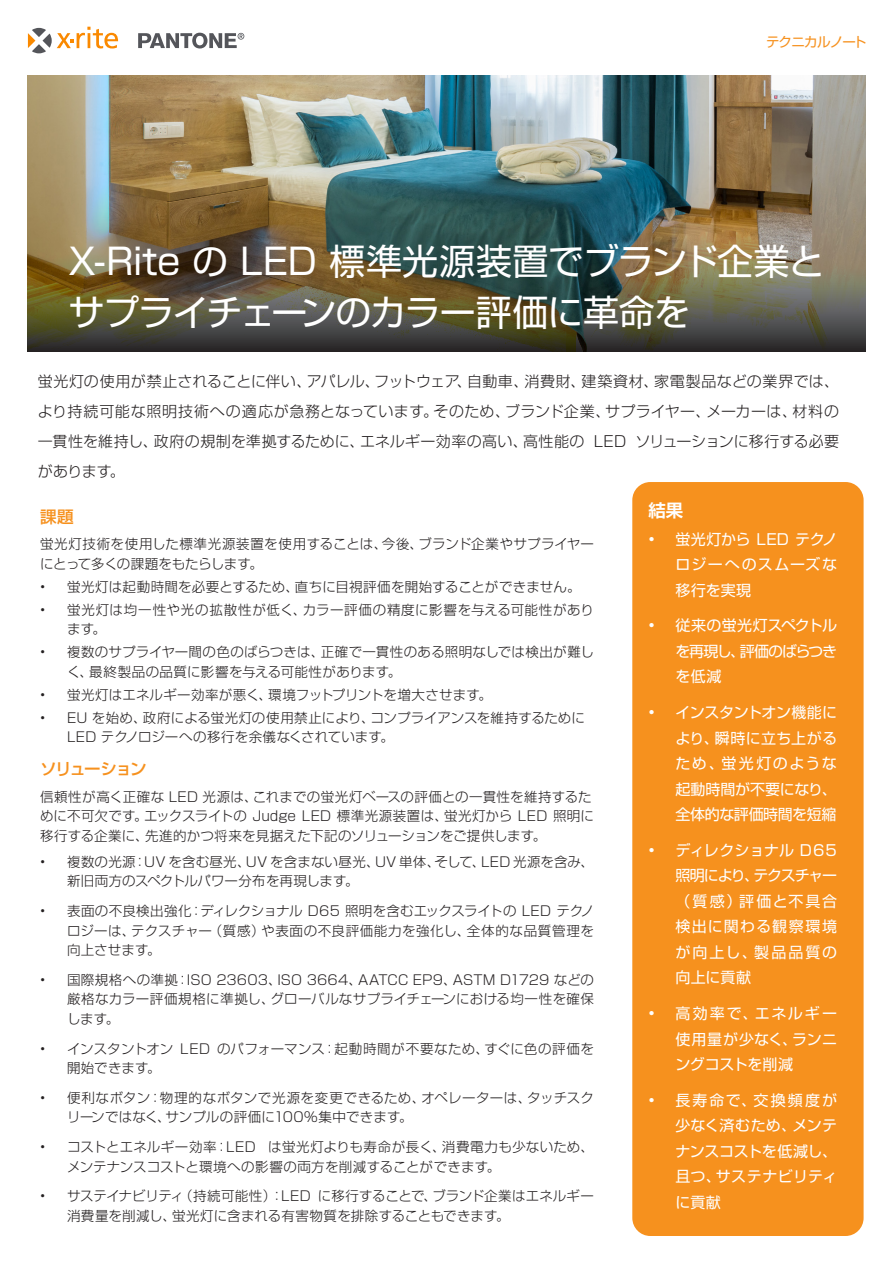
<style>
.page{position:relative;width:893px;height:1263px;background:#fff}
.page>*{position:absolute;margin:0;border:0;box-sizing:border-box;transform-origin:0 0}
.SellSheet-H1__title{font:36px/51px "Shin Go Pro";letter-spacing:-.025em;color:#fff}
.SellSheet-H1__title-2{font:700 17.4px "Shin Go Pro De";color:#fff}
.SellSheet-H1__title-3{font:500 16.5px "Shin Go Pro";letter-spacing:-.085em;color:#f6911e}
.t1{font:15px/25.5px "Shin Go Pro";letter-spacing:.015em;color:#fff;text-align:justify}
.SellSheet-H1__title-4{font:300 15px/30px "Shin Go Pro";letter-spacing:.005em;color:#231f20;text-align:justify}
.SellSheet-H1__title-5{font:300 13.5px/19.5px "Shin Go Pro";letter-spacing:.015em;color:#231f20}
.SellSheet-H1__title-6{font:300 13.5px/19.5px "Shin Go Pro";letter-spacing:.05em;color:#231f20}
.SellSheet-H1__title-7{font:13.5px "Shin Go Pro";letter-spacing:-.065em;color:#f6911e}
</style>
<div class="page">
<img style="left:27px;top:75px;width:839px;height:276px">
<div style="left:632px;top:482px;width:232px;height:754px;background:#f6911e;border-radius:18px"></div>
<svg style="left:138px;top:33px;width:106px;height:16px"></svg>
<svg style="left:28px;top:27px;width:90px;height:26px"></svg>
<img style="left:28px;top:182px;width:838px;height:169px">
<p class="SellSheet-H1__title-7" style="left:766px;top:31px;width:102px">テクニカルノート</p>
<p class="SellSheet-H1__title" style="left:68px;top:231px;width:758px">X-Rite の LED 標準光源装置でブランド企業とサプライチェーンのカラー評価に革命を</p>
<p class="SellSheet-H1__title-4" style="left:38px;top:364px;width:803px">蛍光灯の使用が禁止されることに伴い、アパレル、フットウェア、自動車、消費財、建築資材、家電製品などの業界では、より持続可能な照明技術への適応が急務となっています。そのため、ブランド企業、サプライヤー、メーカーは、材料の一貫性を維持し、政府の規制を準拠するために、エネルギー効率の高い、高性能の LED ソリューションに移行する必要があります。</p>
<p class="SellSheet-H1__title-3" style="left:40px;top:503px;width:35px">課題</p>
<p class="SellSheet-H1__title-5" style="left:40px;top:533px;width:555px">蛍光灯技術を使用した標準光源装置を使用することは、今後、ブランド企業やサプライヤーにとって多くの課題をもたらします。</p>
<p class="SellSheet-H1__title-5" style="left:40px;top:575px;width:542px">• 蛍光灯は起動時間を必要とするため、直ちに目視評価を開始することができません。</p>
<p class="SellSheet-H1__title-6" style="left:67px;top:598px;width:528px;text-indent:-27px">• 蛍光灯は均一性や光の拡散性が低く、カラー評価の精度に影響を与える可能性があります。</p>
<p class="SellSheet-H1__title-5" style="left:67px;top:641px;width:528px;text-indent:-27px">• 複数のサプライヤー間の色のばらつきは、正確で一貫性のある照明なしでは検出が難しく、最終製品の品質に影響を与える可能性があります。</p>
<p class="SellSheet-H1__title-5" style="left:40px;top:683px;width:453px">• 蛍光灯はエネルギー効率が悪く、環境フットプリントを増大させます。</p>
<p class="SellSheet-H1__title-5" style="left:67px;top:706px;width:519px;text-indent:-27px">• EU を始め、政府による蛍光灯の使用禁止により、コンプライアンスを維持するために<br>LED テクノロジーへの移行を余儀なくされています。</p>
<p class="SellSheet-H1__title-3" style="left:40px;top:755px;width:108px">ソリューション</p>
<p class="SellSheet-H1__title-5" style="left:40px;top:785px;width:555px">信頼性が高く正確な LED 光源は、これまでの蛍光灯ベースの評価との一貫性を維持するために不可欠です。エックスライトの Judge LED 標準光源装置は、蛍光灯から LED 照明に移行する企業に、先進的かつ将来を見据えた下記のソリューションをご提供します。</p>
<p class="SellSheet-H1__title-5" style="left:67px;top:850px;width:528px;text-indent:-27px">• 複数の光源：UV を含む昼光、UV を含まない昼光、UV 単体、そして、LED 光源を含み、新旧両方のスペクトルパワー分布を再現します。</p>
<p class="SellSheet-H1__title-5" style="left:67px;top:899px;width:528px;text-align:justify;text-indent:-27px">• 表面の不良検出強化：ディレクショナル D65 照明を含むエックスライトの LED テクノロジーは、テクスチャー（質感）や表面の不良評価能力を強化し、全体的な品質管理を向上させます。</p>
<p class="SellSheet-H1__title-5" style="left:67px;top:968px;width:528px;text-align:justify;text-indent:-27px">• 国際規格への準拠：ISO 23603、ISO 3664、AATCC EP9、ASTM D1729 などの厳格なカラー評価規格に準拠し、グローバルなサプライチェーンにおける均一性を確保します。</p>
<p class="SellSheet-H1__title-5" style="left:67px;top:1037px;width:528px;text-indent:-27px">• インスタントオン LED のパフォーマンス：起動時間が不要なため、すぐに色の評価を開始できます。</p>
<p class="SellSheet-H1__title-5" style="left:67px;top:1086px;width:528px;text-indent:-27px">• 便利なボタン：物理的なボタンで光源を変更できるため、オペレーターは、タッチスクリーンではなく、サンプルの評価に100％集中できます。</p>
<p class="SellSheet-H1__title-5" style="left:67px;top:1135px;width:528px;text-indent:-27px">• コストとエネルギー効率：LED は蛍光灯よりも寿命が長く、消費電力も少ないため、メンテナンスコストと環境への影響の両方を削減することができます。</p>
<p class="SellSheet-H1__title-5" style="left:67px;top:1185px;width:528px;text-indent:-27px">• サステイナビリティ（持続可能性）：LED に移行することで、ブランド企業はエネルギー消費量を削減し、蛍光灯に含まれる有害物質を排除することもできます。</p>
<p class="SellSheet-H1__title-2" style="left:648px;top:496px;width:36px">結果</p>
<p class="t1" style="left:675px;top:524px;width:163px;text-indent:-27px">• 蛍光灯から LED テクノロジーへのスムーズな移行を実現</p>
<p class="t1" style="left:675px;top:611px;width:163px;text-indent:-27px">• 従来の蛍光灯スペクトルを再現し、評価のばらつきを低減</p>
<p class="t1" style="left:675px;top:698px;width:163px;text-indent:-27px">• インスタントオン機能により、瞬時に立ち上がるため、蛍光灯のような起動時間が不要になり、全体的な評価時間を短縮</p>
<p class="t1" style="left:675px;top:836px;width:163px;text-indent:-27px">• ディレクショナル D65照明により、テクスチャー（質感）評価と不具合検出に関わる観察環境が向上し、製品品質の向上に貢献</p>
<p class="t1" style="left:675px;top:999px;width:163px;text-indent:-27px">• 高効率で、エネルギー使用量が少なく、ランニングコストを削減</p>
<p class="t1" style="left:675px;top:1086px;width:163px;text-indent:-27px">• 長寿命で、交換頻度が少なく済むため、メンテナンスコストを低減し、且つ、サステナビリティに貢献</p>
</div>
